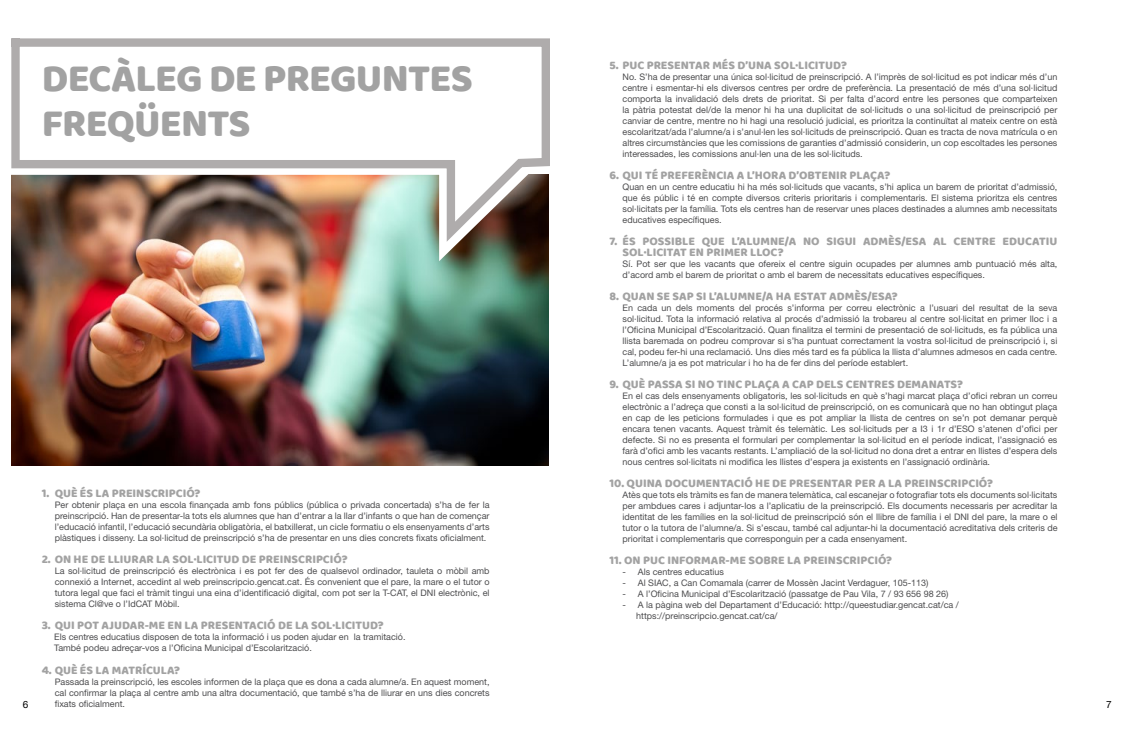
<style>
.page{position:relative;width:1134px;height:738px;background:#fff}
.page>*{position:absolute;margin:0;border:0;box-sizing:border-box;transform-origin:0 0}
.t1{font:40px/45px "Baloo";letter-spacing:-.02em;color:#a2a2a2}
.t2{font:12px/11px "Baloo";color:#a2a2a2}
.t3{font:10px "Helvetica Neue LT Std";color:#000}
.t4{font:9px/11px "Helvetica Neue LT Std";color:#4d4d4f;text-align:justify}
</style>
<div class="page">
<img style="left:11px;top:288px;width:538px;height:177px">
<img style="left:11px;top:251px;width:538px;height:37px">
<img style="left:11px;top:38px;width:539px;height:213px">
<h1 class="t1" style="left:42px;top:55px;width:432px">DECÀLEG DE PREGUNTES<br>FREQÜENTS</h1>
<h2 class="t2" style="left:609px;top:59px;width:239px">5. PUC PRESENTAR MÉS D’UNA SOL·LICITUD?</h2>
<p class="t4" style="left:622px;top:71px;width:436px">No. S’ha de presentar una única sol·licitud de preinscripció. A l’imprès de sol·licitud es pot indicar més d’un centre i esmentar-hi els diversos centres per ordre de preferència. La presentació de més d’una sol·licitud comporta la invalidació dels drets de prioritat. Si per falta d’acord entre les persones que comparteixen la pàtria potestat del/de la menor hi ha una duplicitat de sol·licituds o una sol·licitud de preinscripció per canviar de centre, mentre no hi hagi una resolució judicial, es prioritza la continuïtat al mateix centre on està escolaritzat/ada l’alumne/a i s’anul·len les sol·licituds de preinscripció. Quan es tracta de nova matrícula o en altres circumstàncies que les comissions de garanties d’admissió considerin, un cop escoltades les persones interessades, les comissions anul·len una de les sol·licituds.</p>
<h2 class="t2" style="left:609px;top:169px;width:282px">6. QUI TÉ PREFERÈNCIA A L’HORA D’OBTENIR PLAÇA?</h2>
<p class="t4" style="left:622px;top:181px;width:436px">Quan en un centre educatiu hi ha més sol·licituds que vacants, s’hi aplica un barem de prioritat d’admissió, que és públic i té en compte diversos criteris prioritaris i complementaris. El sistema prioritza els centres sol·licitats per la família. Tots els centres han de reservar unes places destinades a alumnes amb necessitats educatives específiques.</p>
<h2 class="t2" style="left:622px;top:235px;width:436px;text-indent:-13px">7. ÉS POSSIBLE QUE L’ALUMNE/A NO SIGUI ADMÈS/ESA AL CENTRE EDUCATIU<br>SOL·LICITAT EN PRIMER LLOC?</h2>
<p class="t4" style="left:622px;top:258px;width:436px">Sí. Pot ser que les vacants que ofereix el centre siguin ocupades per alumnes amb puntuació més alta, d’acord amb el barem de prioritat o amb el barem de necessitats educatives específiques.</p>
<h2 class="t2" style="left:609px;top:290px;width:290px">8. QUAN SE SAP SI L’ALUMNE/A HA ESTAT ADMÈS/ESA?</h2>
<p class="t4" style="left:622px;top:302px;width:436px">En cada un dels moments del procés s’informa per correu electrònic a l’usuari del resultat de la seva sol·licitud. Tota la informació relativa al procés d’admissió la trobareu al centre sol·licitat en primer lloc i a l’Oficina Municipal d’Escolarització. Quan finalitza el termini de presentació de sol·licituds, es fa pública una llista baremada on podreu comprovar si s’ha puntuat correctament la vostra sol·licitud de preinscripció i, si cal, podeu fer-hi una reclamació. Uns dies més tard es fa pública la llista d’alumnes admesos en cada centre.<br>L’alumne/a ja es pot matricular i ho ha de fer dins del període establert.</p>
<h2 class="t2" style="left:609px;top:378px;width:355px">9. QUÈ PASSA SI NO TINC PLAÇA A CAP DELS CENTRES DEMANATS?</h2>
<p class="t4" style="left:622px;top:390px;width:436px">En el cas dels ensenyaments obligatoris, les sol·licituds en què s’hagi marcat plaça d’ofici rebran un correu electrònic a l’adreça que consti a la sol·licitud de preinscripció, on es comunicarà que no han obtingut plaça en cap de les peticions formulades i que es pot ampliar la llista de centres on se’n pot demanar perquè encara tenen vacants. Aquest tràmit és telemàtic. Les sol·licituds per a I3 i 1r d’ESO s’atenen d’ofici per defecte. Si no es presenta el formulari per complementar la sol·licitud en el període indicat, l’assignació es farà d’ofici amb les vacants restants. L’ampliació de la sol·licitud no dona dret a entrar en llistes d’espera dels nous centres sol·licitats ni modifica les llistes d’espera ja existents en l’assignació ordinària.</p>
<h2 class="t2" style="left:609px;top:477px;width:385px">10. QUINA DOCUMENTACIÓ HE DE PRESENTAR PER A LA PREINSCRIPCIÓ?</h2>
<p class="t4" style="left:622px;top:489px;width:436px">Atès que tots els tràmits es fan de manera telemàtica, cal escanejar o fotografiar tots els documents sol·licitats per ambdues cares i adjuntar-los a l’aplicatiu de la preinscripció. Els documents necessaris per acreditar la identitat de les famílies en la sol·licitud de preinscripció són el llibre de família i el DNI del pare, la mare o el tutor o la tutora de l’alumne/a. Si s’escau, també cal adjuntar-hi la documentació acreditativa dels criteris de prioritat i complementaris que corresponguin per a cada ensenyament.</p>
<h2 class="t2" style="left:609px;top:554px;width:284px">11. ON PUC INFORMAR-ME SOBRE LA PREINSCRIPCIÓ?</h2>
<p class="t4" style="left:622px;top:566px;width:103px">- Als centres educatius</p>
<p class="t4" style="left:622px;top:577px;width:308px">- Al SIAC, a Can Comamala (carrer de Mossèn Jacint Verdaguer, 105-113)</p>
<p class="t4" style="left:622px;top:588px;width:328px">- A l’Oficina Municipal d’Escolarització (passatge de Pau Vila, 7 / 93 656 98 26)</p>
<p class="t4" style="left:636px;top:599px;width:324px;text-indent:-14px">- A la pàgina web del Departament d’Educació: http://queestudiar.gencat.cat/ca / https://preinscripcio.gencat.cat/ca/</p>
<h2 class="t2" style="left:42px;top:487px;width:160px">1. QUÈ ÉS LA PREINSCRIPCIÓ?</h2>
<p class="t4" style="left:55px;top:499px;width:436px">Per obtenir plaça en una escola finançada amb fons públics (pública o privada concertada) s’ha de fer la preinscripció. Han de presentar-la tots els alumnes que han d’entrar a la llar d’infants o que han de començar l’educació infantil, l’educació secundària obligatòria, el batxillerat, un cicle formatiu o els ensenyaments d’arts plàstiques i disseny. La sol·licitud de preinscripció s’ha de presentar en uns dies concrets fixats oficialment.</p>
<h2 class="t2" style="left:42px;top:553px;width:307px">2. ON HE DE LLIURAR LA SOL·LICITUD DE PREINSCRIPCIÓ?</h2>
<p class="t4" style="left:55px;top:565px;width:436px">La sol·licitud de preinscripció és electrònica i es pot fer des de qualsevol ordinador, tauleta o mòbil amb connexió a Internet, accedint al web preinscripcio.gencat.cat. És convenient que el pare, la mare o el tutor o tutora legal que faci el tràmit tingui una eina d’identificació digital, com pot ser la T-CAT, el DNI electrònic, el sistema Cl@ve o l’IdCAT Mòbil.</p>
<h2 class="t2" style="left:42px;top:619px;width:344px">3. QUI POT AJUDAR-ME EN LA PRESENTACIÓ DE LA SOL·LICITUD?</h2>
<p class="t4" style="left:54px;top:631px;width:353px">Els centres educatius disposen de tota la informació i us poden ajudar en la tramitació.<br>També podeu adreçar-vos a l’Oficina Municipal d’Escolarització.</p>
<h2 class="t2" style="left:42px;top:663px;width:140px">4. QUÈ ÉS LA MATRÍCULA?</h2>
<p class="t4" style="left:55px;top:675px;width:436px">Passada la preinscripció, les escoles informen de la plaça que es dona a cada alumne/a. En aquest moment, cal confirmar la plaça al centre amb una altra documentació, que també s’ha de lliurar en uns dies concrets fixats oficialment.</p>
<p class="t3" style="left:23px;top:697px;width:7px">6</p>
<p class="t3" style="left:1106px;top:698px;width:7px">7</p>
</div>
